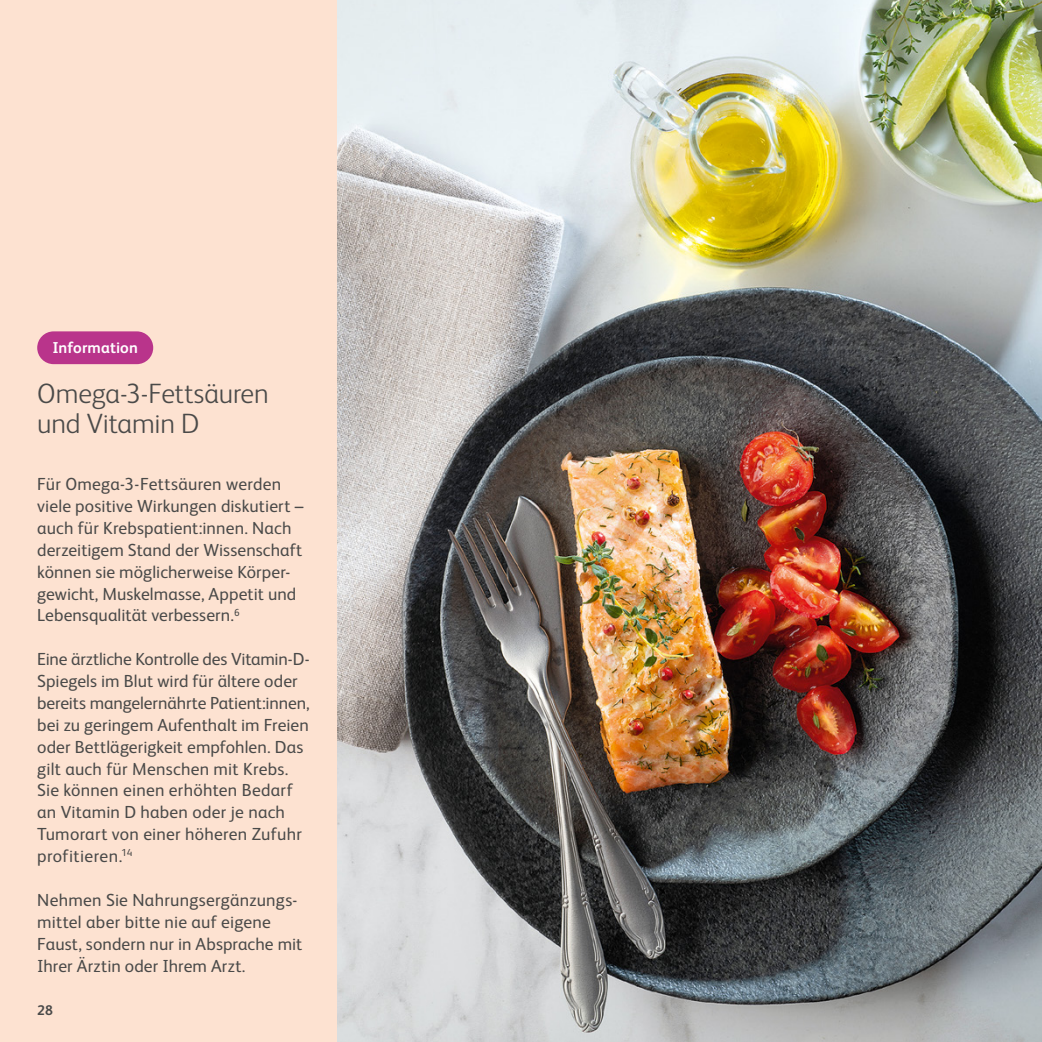
<style>
.page{position:relative;width:1042px;height:1042px;background:#fff}
.page>*{position:absolute;margin:0;border:0;box-sizing:border-box;transform-origin:0 0}
.t1{font:300 28px/30.8px "BMS Humanity";letter-spacing:-.005em;color:#4a4a49}
.t2{font:17.5px/21.9px "BMS Humanity";letter-spacing:.005em;color:#4a4a49}
.t3{font:700 15.75px "BMS Humanity";letter-spacing:.005em;color:#fff}
.t4{font:700 14px "BMS Humanity";color:#4a4a49}
</style>
<div class="page">
<div style="left:0;top:0;width:337px;height:1042px;background:#fde2d1"></div>
<div style="left:37px;top:331px;width:116px;height:33px;background:#b9348b;border-radius:16px"></div>
<img style="left:337px;top:0;width:705px;height:1042px">
<p class="t3" style="left:52px;top:337px;width:87px">Information</p>
<h1 class="t1" style="left:37px;top:376px;width:233px">Omega-3-Fettsäuren und Vitamin D</h1>
<p class="t2" style="left:37px;top:472px;width:268px">Für Omega-3-Fettsäuren werden viele positive Wirkungen diskutiert – auch für Krebspatient:innen. Nach derzeitigem Stand der Wissenschaft können sie möglicherweise Körper&shy;gewicht, Muskelmasse, Appetit und Lebensqualität verbessern.<sup>6</sup></p>
<p class="t2" style="left:37px;top:647px;width:274px">Eine ärztliche Kontrolle des Vitamin-D-Spiegels im Blut wird für ältere oder bereits mangelernährte Patient:innen, bei zu geringem Aufenthalt im Freien oder Bettlägerigkeit empfohlen. Das gilt auch für Menschen mit Krebs.<br>Sie können einen erhöhten Bedarf an Vitamin D haben oder je nach Tumorart von einer höheren Zufuhr profitieren.<sup>14</sup></p>
<p class="t2" style="left:37px;top:887px;width:267px">Nehmen Sie Nahrungsergänzungs&shy;mittel aber bitte nie auf eigene<br>Faust, sondern nur in Absprache mit<br>Ihrer Ärztin oder Ihrem Arzt.</p>
<p class="t4" style="left:37px;top:1000px;width:17px">28</p>
</div>
